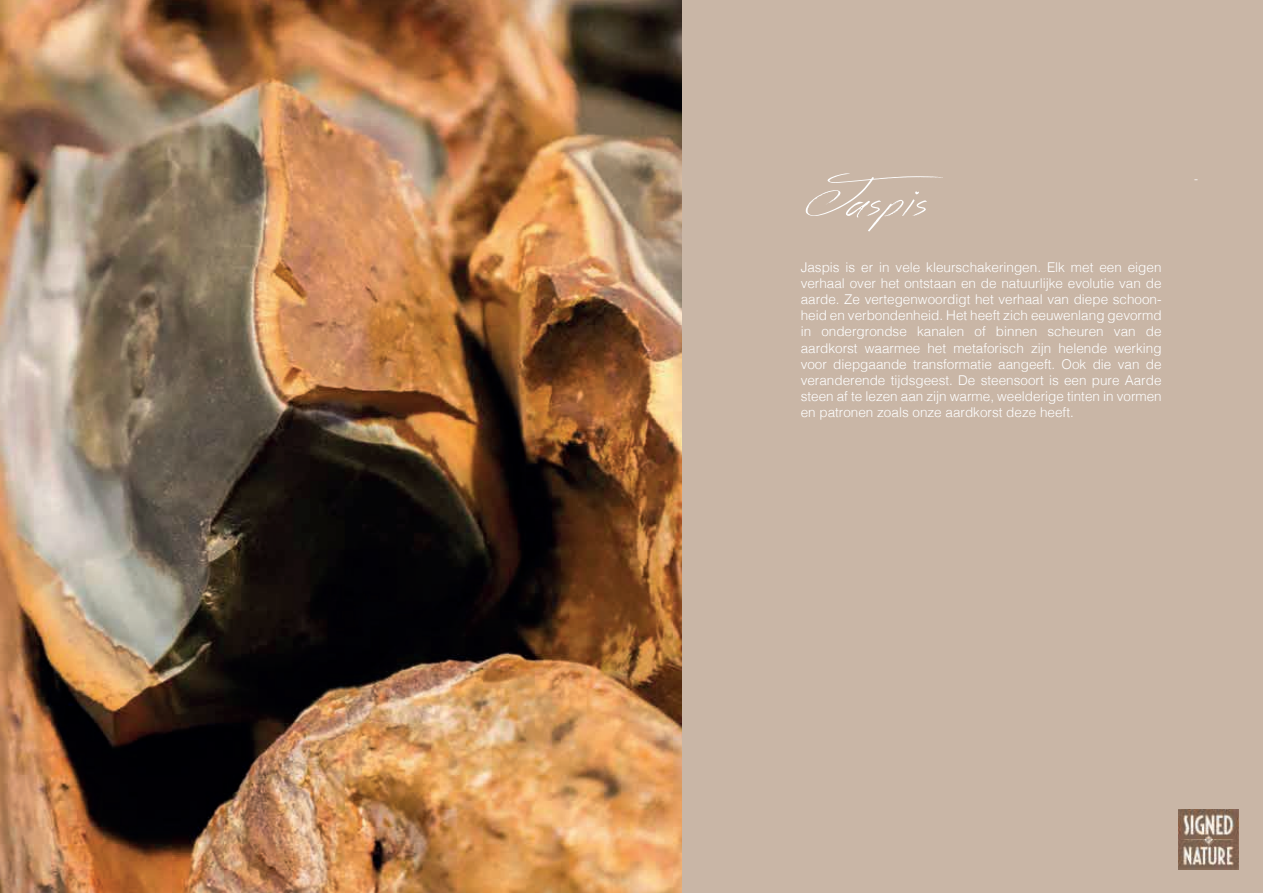
<style>
.page{position:relative;width:1263px;height:893px;background:#fff}
.page>*{position:absolute;margin:0;border:0;box-sizing:border-box;transform-origin:0 0}
.t1{font:57px "Acrossthe Road";letter-spacing:.035em;color:#fff}
.t2{font:300 13.5px/16.2px "Helvetica";color:#fff;text-align:justify}
.t3{font:300 12px "Helvetica";color:#fff}
</style>
<div class="page">
<div style="left:682px;top:0;width:580px;height:893px;background:#c9b6a6"></div>
<img style="left:1178px;top:809px;width:61px;height:60px">
<img style="left:0;top:0;width:682px;height:893px">
<h1 class="t1" style="left:806px;top:167px;width:139px">Jaspis</h1>
<p class="t2" style="left:801px;top:258px;width:363px">Jaspis is er in vele kleurschakeringen. Elk met een eigen verhaal over het ontstaan en de natuurlijke evolutie van de aarde. Ze vertegenwoordigt het verhaal van diepe schoon&shy;heid en verbondenheid. Het heeft zich eeuwenlang gevormd in ondergrondse kanalen of binnen scheuren van de aardkorst waarmee het metaforisch zijn helende werking voor diepgaande transformatie aangeeft. Ook die van de veranderende tijdsgeest. De steensoort is een pure Aarde steen af te lezen aan zijn warme, weelderige tinten in vormen en patronen zoals onze aardkorst deze heeft.</p>
<p class="t3" style="left:1194px;top:168px;width:5px">-</p>
</div>
